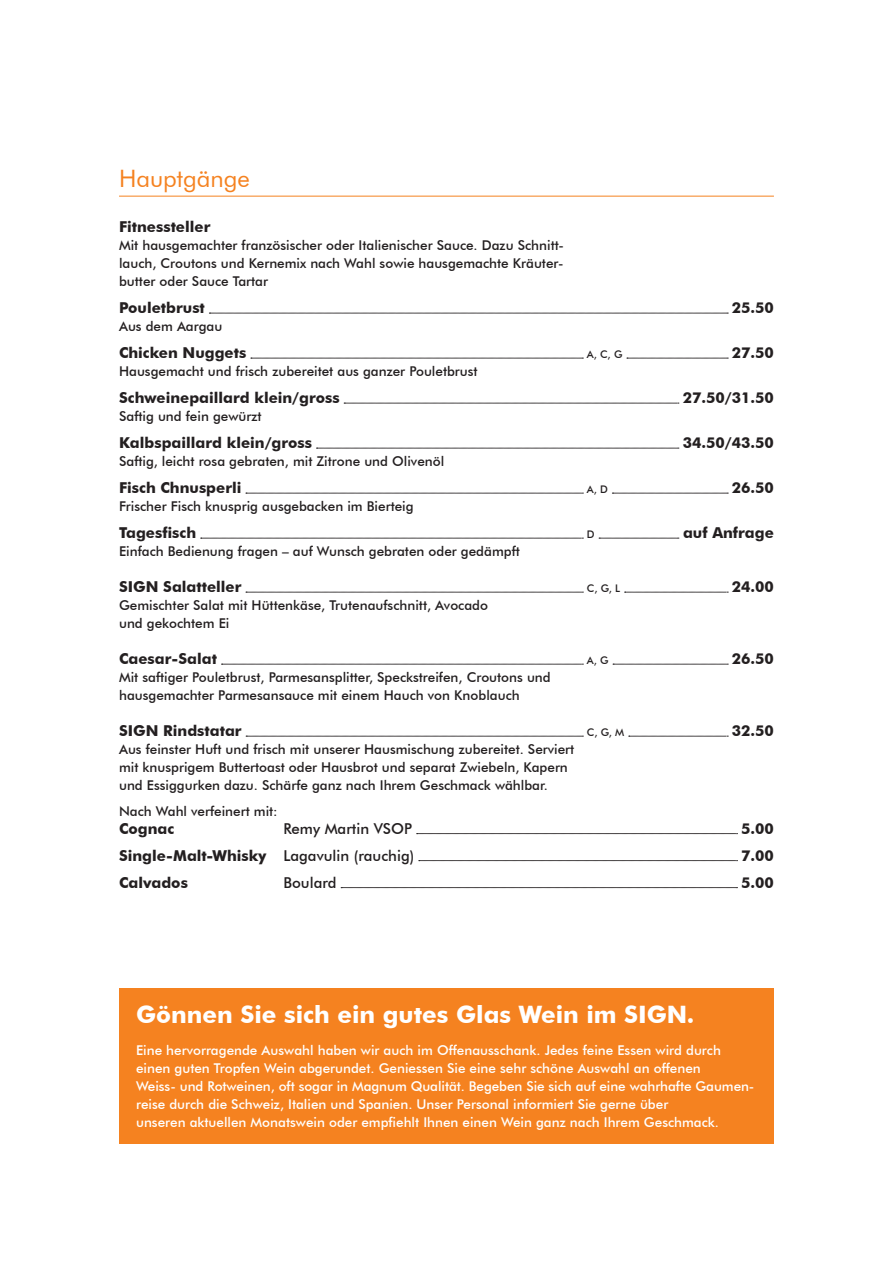
<style>
.page{position:relative;width:893px;height:1263px;background:#fff}
.page>*{position:absolute;margin:0;border:0;box-sizing:border-box;transform-origin:0 0}
._06-call-to-action-h{font:700 24px "Futura BT";color:#fff}
._02-heading-2-land-k{font:24px "Futura BT";color:#f58220}
._03-heading-4-ohne-A{font:700 15px "Futura BT";color:#231f20}
._03-heading-4-kleine{font:700 15px "Futura BT";color:#231f20}
._03-heading-4-kleine-2{font:500 15px "Futura BT";color:#231f20}
._03-heading-4-grosse{font:700 15px "Futura BT";color:#231f20}
._03-heading-4-grosse-2{font:500 15px "Futura BT";color:#231f20}
._04-copy-kleiner-abs{font:500 13.5px/18px "Futura BT";color:#231f20;text-align:justify}
._06-call-to-action-b{font:500 13.5px/18px "Futura BT";color:#fff}
._04-copy{font:500 13.5px/18px "Futura BT";color:#231f20}
._04-copy-ohne-Abstan{font:500 13.5px "Futura BT";color:#231f20}
._03-heading-4-ohne-A-2{font:500 10.5px "Futura BT";color:#231f20}
.s1{font-weight:500}
</style>
<div class="page">
<hr style="left:119px;top:196px;width:655px;height:1px;background:#f58220">
<svg style="left:209px;top:313px;width:519px;height:1px"></svg>
<svg style="left:251px;top:358px;width:332px;height:1px"></svg>
<svg style="left:627px;top:358px;width:101px;height:1px"></svg>
<svg style="left:344px;top:403px;width:335px;height:1px"></svg>
<svg style="left:316px;top:448px;width:363px;height:1px"></svg>
<svg style="left:246px;top:493px;width:337px;height:1px"></svg>
<svg style="left:612px;top:493px;width:116px;height:1px"></svg>
<svg style="left:201px;top:538px;width:382px;height:1px"></svg>
<svg style="left:599px;top:538px;width:80px;height:1px"></svg>
<svg style="left:246px;top:592px;width:337px;height:1px"></svg>
<svg style="left:625px;top:592px;width:103px;height:1px"></svg>
<svg style="left:221px;top:664px;width:362px;height:1px"></svg>
<svg style="left:613px;top:664px;width:115px;height:1px"></svg>
<svg style="left:246px;top:736px;width:337px;height:1px"></svg>
<svg style="left:629px;top:736px;width:99px;height:1px"></svg>
<svg style="left:417px;top:833px;width:320px;height:1px"></svg>
<svg style="left:419px;top:860px;width:318px;height:1px"></svg>
<svg style="left:341px;top:887px;width:396px;height:1px"></svg>
<div style="left:119px;top:988px;width:655px;height:156px;background:#f58220"></div>
<p class="_02-heading-2-land-k" style="left:119px;top:164px;width:132px">Hauptgänge</p>
<p class="_03-heading-4-ohne-A" style="left:119px;top:218px;width:93px">Fitnessteller</p>
<p class="_04-copy-kleiner-abs" style="left:119px;top:236px;width:446px">Mit hausgemachter französischer oder Italienischer Sauce. Dazu Schnitt&shy;lauch, Croutons und Kernemix nach Wahl sowie hausgemachte Kräuter&shy;butter oder Sauce Tartar</p>
<p class="_03-heading-4-ohne-A" style="left:119px;top:299px;width:87px">Pouletbrust</p>
<p class="_03-heading-4-ohne-A" style="left:732px;top:299px;width:44px">25.50</p>
<p class="_04-copy-kleiner-abs" style="left:119px;top:317px;width:105px">Aus dem Aargau</p>
<p class="_03-heading-4-ohne-A" style="left:119px;top:344px;width:129px">Chicken Nuggets</p>
<p class="_03-heading-4-ohne-A-2" style="left:587px;top:348px;width:37px">A, C, G</p>
<p class="_03-heading-4-ohne-A" style="left:732px;top:344px;width:44px">27.50</p>
<p class="_04-copy-kleiner-abs" style="left:119px;top:362px;width:360px">Hausgemacht und frisch zubereitet aus ganzer Pouletbrust</p>
<p class="_03-heading-4-ohne-A" style="left:119px;top:389px;width:222px">Schweinepaillard klein/gross</p>
<p class="_03-heading-4-ohne-A" style="left:683px;top:389px;width:93px">27.50/31.50</p>
<p class="_04-copy-kleiner-abs" style="left:119px;top:407px;width:144px">Saftig und fein gewürzt</p>
<p class="_03-heading-4-ohne-A" style="left:119px;top:434px;width:194px">Kalbspaillard klein/gross</p>
<p class="_03-heading-4-ohne-A" style="left:683px;top:434px;width:93px">34.50/43.50</p>
<p class="_04-copy-kleiner-abs" style="left:119px;top:452px;width:327px">Saftig, leicht rosa gebraten, mit Zitrone und Olivenöl</p>
<p class="_03-heading-4-ohne-A" style="left:119px;top:479px;width:124px">Fisch Chnusperli</p>
<p class="_03-heading-4-ohne-A-2" style="left:587px;top:483px;width:23px">A, D</p>
<p class="_03-heading-4-ohne-A" style="left:732px;top:479px;width:44px">26.50</p>
<p class="_04-copy-kleiner-abs" style="left:119px;top:497px;width:296px">Frischer Fisch knusprig ausgebacken im Bierteig</p>
<p class="_03-heading-4-ohne-A" style="left:119px;top:524px;width:79px">Tagesfisch</p>
<p class="_03-heading-4-ohne-A-2" style="left:587px;top:528px;width:9px">D</p>
<p class="_03-heading-4-ohne-A" style="left:683px;top:524px;width:92px">auf Anfrage</p>
<p class="_04-copy" style="left:119px;top:542px;width:402px">Einfach Bedienung fragen – auf Wunsch gebraten oder gedämpft</p>
<p class="_03-heading-4-ohne-A" style="left:119px;top:578px;width:124px">SIGN Salatteller</p>
<p class="_03-heading-4-ohne-A-2" style="left:587px;top:582px;width:35px">C, G, L</p>
<p class="_03-heading-4-ohne-A" style="left:732px;top:578px;width:44px">24.00</p>
<p class="_04-copy" style="left:119px;top:596px;width:370px">Gemischter Salat mit Hüttenkäse, Trutenaufschnitt, Avocado und gekochtem Ei</p>
<p class="_03-heading-4-ohne-A" style="left:119px;top:650px;width:99px">Caesar-Salat</p>
<p class="_03-heading-4-ohne-A-2" style="left:587px;top:654px;width:23px">A, G</p>
<p class="_03-heading-4-ohne-A" style="left:732px;top:650px;width:44px">26.50</p>
<p class="_04-copy" style="left:119px;top:668px;width:433px">Mit saftiger Pouletbrust, Parmesansplitter, Speckstreifen, Croutons und hausgemachter Parmesansauce mit einem Hauch von Knoblauch</p>
<p class="_03-heading-4-ohne-A" style="left:119px;top:722px;width:124px">SIGN Rindstatar</p>
<p class="_03-heading-4-ohne-A-2" style="left:587px;top:726px;width:39px">C, G, M</p>
<p class="_03-heading-4-ohne-A" style="left:732px;top:722px;width:44px">32.50</p>
<p class="_04-copy-kleiner-abs" style="left:119px;top:740px;width:457px;text-align:left">Aus feinster Huft und frisch mit unserer Hausmischung zubereitet. Serviert mit knusprigem Buttertoast oder Hausbrot und separat Zwiebeln, Kapern und Essiggurken dazu. Schärfe ganz nach Ihrem Geschmack wählbar.</p>
<p class="_04-copy-ohne-Abstan" style="left:119px;top:803px;width:160px">Nach Wahl verfeinert mit:</p>
<p class="_03-heading-4-kleine" style="left:119px;top:819px;width:57px">Cognac</p>
<p class="_03-heading-4-kleine-2" style="left:283px;top:819px;width:130px">Remy Martin VSOP</p>
<p class="_03-heading-4-kleine" style="left:741px;top:819px;width:34px">5.00</p>
<p class="_03-heading-4-kleine" style="left:119px;top:846px;width:297px">Single-Malt-Whisky <span class="s1">Lagavulin (rauchig)</span></p>
<p class="_03-heading-4-kleine" style="left:741px;top:846px;width:34px">7.00</p>
<p class="_03-heading-4-grosse" style="left:119px;top:873px;width:70px">Calvados</p>
<p class="_03-heading-4-grosse-2" style="left:283px;top:873px;width:55px">Boulard</p>
<p class="_03-heading-4-grosse" style="left:741px;top:873px;width:34px">5.00</p>
<p class="_06-call-to-action-h" style="left:136px;top:1000px;width:560px">Gönnen Sie sich ein gutes Glas Wein im SIGN.</p>
<p class="_06-call-to-action-b" style="left:136px;top:1041px;width:620px">Eine hervorragende Auswahl haben wir auch im Offenausschank. Jedes feine Essen wird durch einen guten Tropfen Wein abgerundet. Geniessen Sie eine sehr schöne Auswahl an offenen<br>Weiss- und Rotweinen, oft sogar in Magnum Qualität. Begeben Sie sich auf eine wahrhafte Gaumen&shy;reise durch die Schweiz, Italien und Spanien. Unser Personal informiert Sie gerne über<br>unseren aktuellen Monatswein oder empfiehlt Ihnen einen Wein ganz nach Ihrem Geschmack.</p>
</div>
